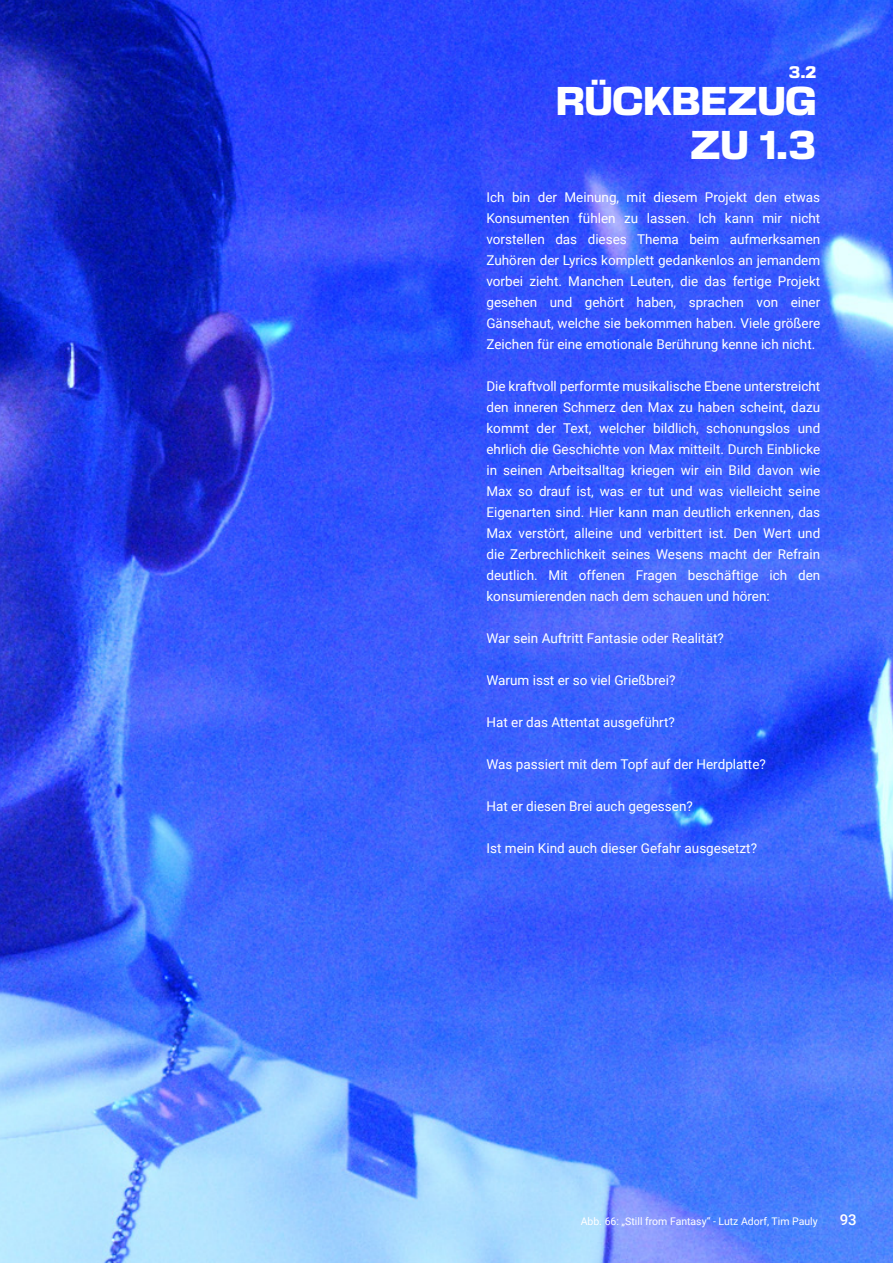
<style>
.page{position:relative;width:893px;height:1263px;background:#fff}
.page>*{position:absolute;margin:0;border:0;box-sizing:border-box;transform-origin:0 0}
.Kleine_Headline{font:900 36px "Basement Grotesque";color:#fff}
.Absatzformat_3{font:900 15px "Basement Grotesque";color:#fff}
.t1{font:500 15px "Roboto";color:#fff}
.t2{font:13.5px/21px "Roboto";color:#fff;text-align:justify}
.Abbildung{font:10.5px "Roboto";color:#fff}
</style>
<div class="page">
<img style="left:0;top:0;width:893px;height:1263px">
<p class="Absatzformat_3" style="left:789px;top:63px;width:29px">3.2</p>
<p class="Kleine_Headline" style="left:556px;top:79px;width:262px">RÜCKBEZUG</p>
<p class="Kleine_Headline" style="left:690px;top:123px;width:128px">ZU 1.3</p>
<p class="t2" style="left:486px;top:186px;width:335px">Ich bin der Meinung, mit diesem Projekt den etwas Konsumenten fühlen zu lassen. Ich kann mir nicht vorstellen das dieses Thema beim aufmerksamen Zuhören der Lyrics komplett gedankenlos an jemandem vorbei zieht. Manchen Leuten, die das fertige Projekt gesehen und gehört haben, sprachen von einer Gänsehaut, welche sie bekommen haben. Viele größere Zeichen für eine emotionale Berührung kenne ich nicht.</p>
<p class="t2" style="left:486px;top:375px;width:335px">Die kraftvoll performte musikalische Ebene unterstreicht den inneren Schmerz den Max zu haben scheint, dazu kommt der Text, welcher bildlich, schonungslos und ehrlich die Geschichte von Max mitteilt. Durch Einblicke in seinen Arbeitsalltag kriegen wir ein Bild davon wie Max so drauf ist, was er tut und was vielleicht seine Eigenarten sind. Hier kann man deutlich erkennen, das Max verstört, alleine und verbittert ist. Den Wert und die Zerbrechlichkeit seines Wesens macht der Refrain deutlich. Mit offenen Fragen beschäftige ich den konsumierenden nach dem schauen und hören:</p>
<p class="t2" style="left:486px;top:627px;width:239px">War sein Auftritt Fantasie oder Realität?</p>
<p class="t2" style="left:486px;top:669px;width:190px">Warum isst er so viel Grießbrei?</p>
<p class="t2" style="left:486px;top:711px;width:190px">Hat er das Attentat ausgeführt?</p>
<p class="t2" style="left:486px;top:753px;width:281px">Was passiert mit dem Topf auf der Herdplatte?</p>
<p class="t2" style="left:486px;top:795px;width:208px">Hat er diesen Brei auch gegessen?</p>
<p class="t2" style="left:486px;top:837px;width:272px">Ist mein Kind auch dieser Gefahr ausgesetzt?</p>
<p class="Abbildung" style="left:581px;top:1214px;width:239px">Abb. 66: „Still from Fantasy“ - Lutz Adorf, Tim Pauly</p>
<p class="t1" style="left:840px;top:1209px;width:19px">93</p>
</div>
